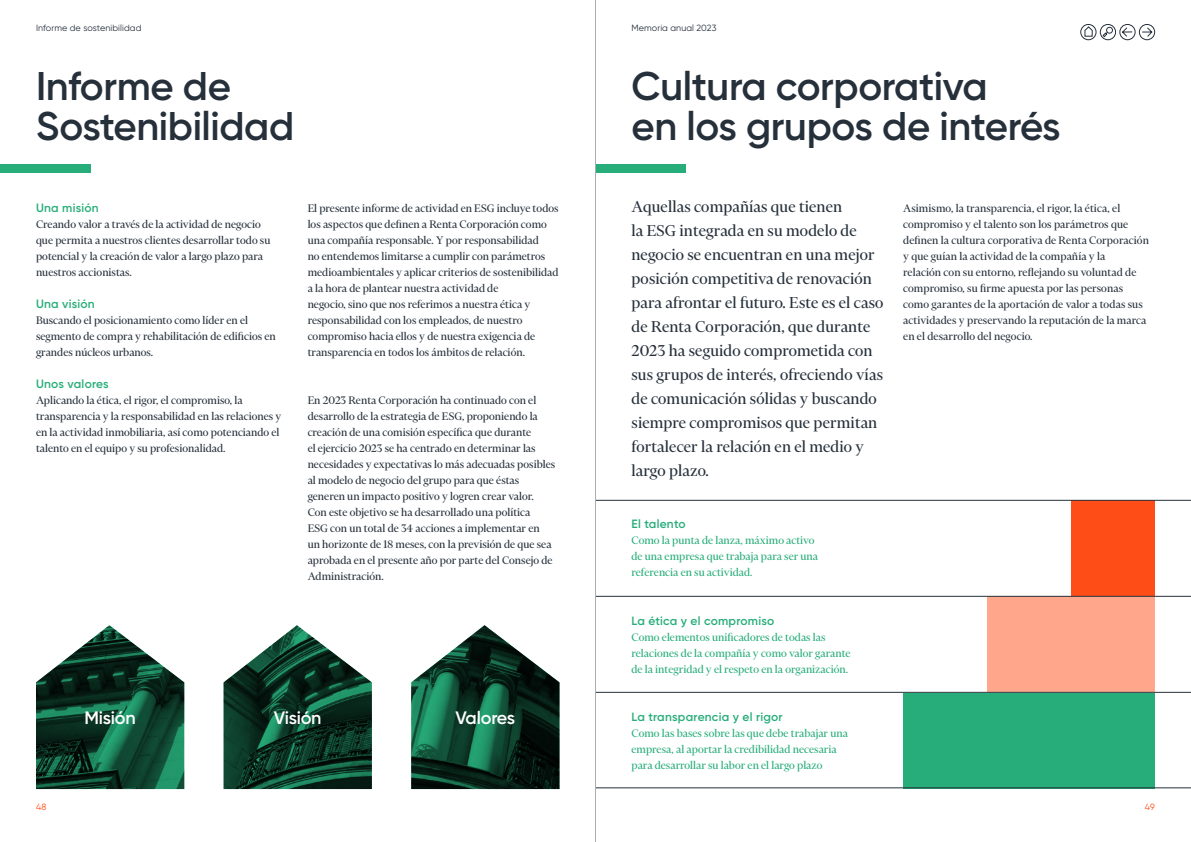
<style>
.page{position:relative;width:1191px;height:842px;background:#fff}
.page>*{position:absolute;margin:0;border:0;box-sizing:border-box;transform-origin:0 0}
.t1{font:600 40px/40px "Gilroy";letter-spacing:-.01em;color:#26303b}
.t2{font:18px/24px "Financier Display";letter-spacing:.01em;color:#26303b}
.t3{font:600 18px "Gilroy";letter-spacing:-.01em;color:#fff}
.t4{font:12.5px/16px "Financier Display";letter-spacing:.005em;color:#26303b}
.t5{font:12.5px/16px "Financier Display";letter-spacing:.005em;color:#27ad7a}
.t6{font:600 12px "Gilroy";letter-spacing:.02em;color:#27ad7a}
.t7{font:9px "Gilroy";letter-spacing:.01em;color:#26303b}
.t8{font:9px "Gilroy";color:#ff4d17}
</style>
<div class="page">
<div style="left:1071px;top:500px;width:84px;height:97px;background:#ff4d17"></div>
<div style="left:903px;top:693px;width:252px;height:95px;background:#27ad7a"></div>
<div style="left:987px;top:596px;width:168px;height:96px;background:#ffa68b"></div>
<img style="left:36px;top:625px;width:523px;height:164px">
<div style="left:0;top:164px;width:91px;height:8px;background:#27ad7a"></div>
<div style="left:595px;top:164px;width:91px;height:8px;background:#27ad7a"></div>
<div style="left:18px;top:789px;width:548px;height:40px;background:#fff;border:1px solid #fff"></div>
<hr style="left:595px;top:692px;width:596px;height:1px;background:#26303b">
<hr style="left:595px;top:596px;width:596px;height:1px;background:#26303b">
<hr style="left:595px;top:500px;width:596px;height:1px;background:#26303b">
<hr style="left:595px;top:788px;width:596px;height:1px;background:#26303b">
<div style="left:1139px;top:24px;width:16px;height:16px;border:1px solid #26303b;border-radius:50%"></div>
<div style="left:1080px;top:24px;width:16px;height:16px;border:1px solid #26303b;border-radius:50%"></div>
<svg style="left:1084px;top:26px;width:9px;height:11px"></svg>
<div style="left:1100px;top:24px;width:16px;height:16px;border:1px solid #26303b;border-radius:50%"></div>
<div style="left:1106px;top:27px;width:6px;height:7px;border:1px solid #26303b;border-radius:50%"></div>
<svg style="left:1102px;top:31px;width:6px;height:7px"></svg>
<svg style="left:1141px;top:27px;width:11px;height:10px"></svg>
<div style="left:1119px;top:24px;width:16px;height:16px;border:1px solid #26303b;border-radius:50%"></div>
<svg style="left:1121px;top:27px;width:11px;height:10px"></svg>
<hr style="left:595px;top:0;width:1px;height:842px;background:#a8acb0">
<p class="t7" style="left:36px;top:23px;width:107px">Informe de sostenibilidad</p>
<p class="t7" style="left:631px;top:23px;width:86px">Memoria anual 2023</p>
<h1 class="t1" style="left:36px;top:66px;width:260px">Informe de<br>Sostenibilidad</h1>
<p class="t6" style="left:36px;top:200px;width:64px">Una misión</p>
<p class="t4" style="left:36px;top:216px;width:236px">Creando valor a través de la actividad de negocio que permita a nuestros clientes desarrollar todo su potencial y la creación de valor a largo plazo para nuestros accionistas.</p>
<p class="t6" style="left:36px;top:296px;width:60px">Una visión</p>
<p class="t4" style="left:36px;top:312px;width:241px">Buscando el posicionamiento como líder en el segmento de compra y rehabilitación de edificios en grandes núcleos urbanos.</p>
<p class="t6" style="left:36px;top:376px;width:74px">Unos valores</p>
<p class="t4" style="left:36px;top:392px;width:247px">Aplicando la ética, el rigor, el compromiso, la transparencia y la responsabilidad en las relaciones y en la actividad inmobiliaria, así como potenciando el talento en el equipo y su profesionalidad.</p>
<p class="t4" style="left:308px;top:200px;width:252px">El presente informe de actividad en ESG incluye todos los aspectos que definen a Renta Corporación como una compañía responsable. Y por responsabilidad<br>no entendemos limitarse a cumplir con parámetros medioambientales y aplicar criterios de sostenibilidad a la hora de plantear nuestra actividad de<br>negocio, sino que nos referimos a nuestra ética y responsabilidad con los empleados, de nuestro compromiso hacia ellos y de nuestra exigencia de transparencia en todos los ámbitos de relación.</p>
<p class="t4" style="left:308px;top:392px;width:249px">En 2023 Renta Corporación ha continuado con el desarrollo de la estrategia de ESG, proponiendo la creación de una comisión específica que durante<br>el ejercicio 2023 se ha centrado en determinar las necesidades y expectativas lo más adecuadas posibles al modelo de negocio del grupo para que éstas generen un impacto positivo y logren crear valor.<br>Con este objetivo se ha desarrollado una política<br>ESG con un total de 34 acciones a implementar en<br>un horizonte de 18 meses, con la previsión de que sea aprobada en el presente año por parte del Consejo de Administración.</p>
<h2 class="t3" style="left:84px;top:707px;width:53px">Misión</h2>
<h2 class="t3" style="left:274px;top:707px;width:49px">Visión</h2>
<h2 class="t3" style="left:455px;top:707px;width:61px">Valores</h2>
<h1 class="t1" style="left:631px;top:66px;width:430px">Cultura corporativa<br>en los grupos de interés</h1>
<p class="t2" style="left:631px;top:194px;width:253px">Aquellas compañías que tienen<br>la ESG integrada en su modelo de negocio se encuentran en una mejor posición competitiva de renovación para afrontar el futuro. Este es el caso de Renta Corporación, que durante<br>2023 ha seguido comprometida con sus grupos de interés, ofreciendo vías de comunicación sólidas y buscando siempre compromisos que permitan fortalecer la relación en el medio y largo plazo.</p>
<p class="t6" style="left:631px;top:516px;width:56px">El talento</p>
<p class="t5" style="left:631px;top:532px;width:188px">Como la punta de lanza, máximo activo de una empresa que trabaja para ser una referencia en su actividad.</p>
<p class="t6" style="left:631px;top:613px;width:144px">La ética y el compromiso</p>
<p class="t5" style="left:631px;top:629px;width:221px">Como elementos unificadores de todas las relaciones de la compañía y como valor garante de la integridad y el respeto en la organización.</p>
<p class="t6" style="left:631px;top:709px;width:153px">La transparencia y el rigor</p>
<p class="t5" style="left:631px;top:725px;width:218px">Como las bases sobre las que debe trabajar una empresa, al aportar la credibilidad necesaria para desarrollar su labor en el largo plazo</p>
<p class="t4" style="left:903px;top:200px;width:247px">Asimismo, la transparencia, el rigor, la ética, el compromiso y el talento son los parámetros que definen la cultura corporativa de Renta Corporación y que guían la actividad de la compañía y la<br>relación con su entorno, reflejando su voluntad de compromiso, su firme apuesta por las personas como garantes de la aportación de valor a todas sus actividades y preservando la reputación de la marca en el desarrollo del negocio.</p>
<p class="t8" style="left:36px;top:801px;width:12px">48</p>
<p class="t8" style="left:1145px;top:801px;width:11px">49</p>
</div>
